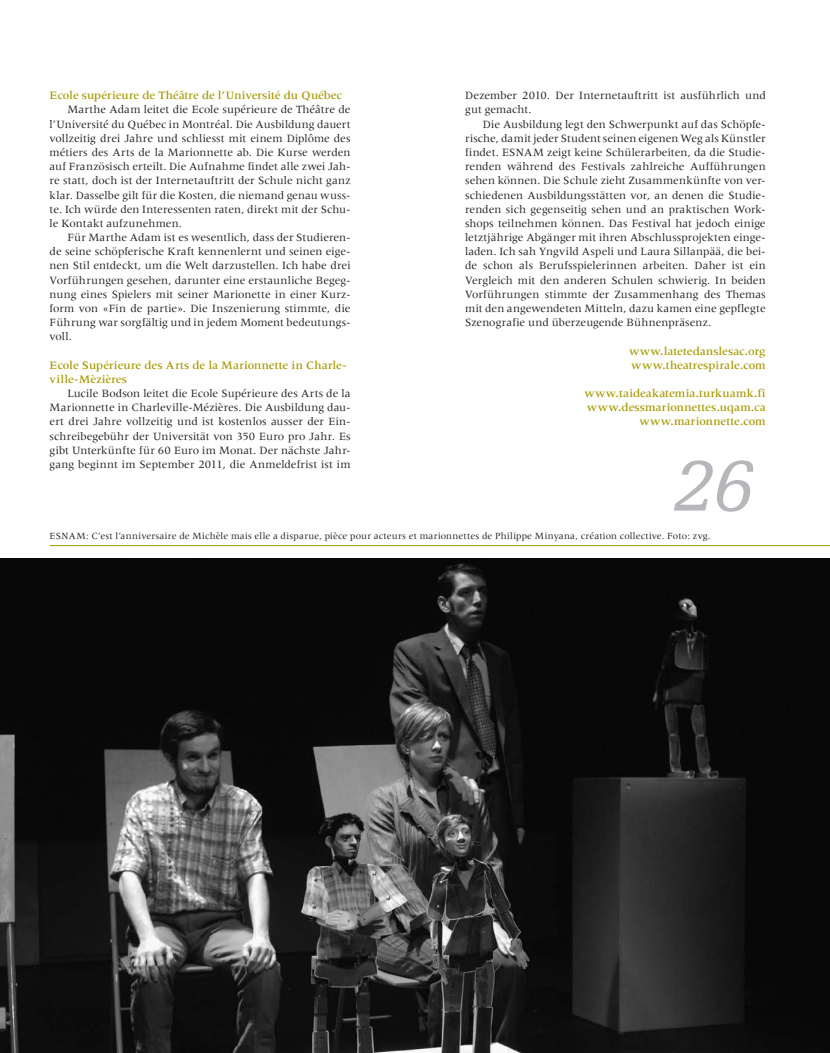
<style>
.page{position:relative;width:830px;height:1053px;background:#fff}
.page>*{position:absolute;margin:0;border:0;box-sizing:border-box;transform-origin:0 0}
.t1{font:italic 75px "Egyptienne F";color:#b6b7bb}
.t2{font:500 11.75px/14.1px "Meridien";color:#a79901}
.t3{font:11.5px/14.1px "Meridien";letter-spacing:.005em;color:#231f20;text-align:justify}
.t4{font:9.75px "Meridien";letter-spacing:.02em;color:#231f20}
</style>
<div class="page">
<img style="left:0;top:558px;width:829px;height:494px">
<hr style="left:50px;top:545px;width:779px;height:1px;background:#a79901">
<p class="t2" style="left:50px;top:88px;width:294px">Ecole supérieure de Théâtre de l’Université du Québec</p>
<p class="t3" style="left:50px;top:103px;width:302px;text-indent:18px">Marthe Adam leitet die Ecole supérieure de Théâtre de l’Université du Québec in Montréal. Die Ausbildung dauert vollzeitig drei Jahre und schliesst mit einem Diplôme des métiers des Arts de la Marionnette ab. Die Kurse werden auf Französisch erteilt. Die Aufnahme findet alle zwei Jah&shy;re statt, doch ist der Internetauftritt der Schule nicht ganz klar. Dasselbe gilt für die Kosten, die niemand genau wuss&shy;te. Ich würde den Interessenten raten, direkt mit der Schu&shy;le Kontakt aufzunehmen.</p>
<p class="t3" style="left:50px;top:230px;width:302px;text-indent:18px">Für Marthe Adam ist es wesentlich, dass der Studieren&shy;de seine schöpferische Kraft kennenlernt und seinen eige&shy;nen Stil entdeckt, um die Welt darzustellen. Ich habe drei Vorführungen gesehen, darunter eine erstaunliche Begeg&shy;nung eines Spielers mit seiner Marionette in einer Kurz&shy;form von «Fin de partie». Die Inszenierung stimmte, die Führung war sorgfältig und in jedem Moment bedeutungs&shy;voll.</p>
<p class="t2" style="left:50px;top:358px;width:298px">Ecole Supérieure des Arts de la Marionnette in Charle&shy;ville-Mèzières</p>
<p class="t3" style="left:50px;top:386px;width:302px;text-indent:18px">Lucile Bodson leitet die Ecole Supérieure des Arts de la Marionnette in Charleville-Mézières. Die Ausbildung dau&shy;ert drei Jahre vollzeitig und ist kostenlos ausser der Ein&shy;schreibegebühr der Universität von 350 Euro pro Jahr. Es gibt Unterkünfte für 60 Euro im Monat. Der nächste Jahr&shy;gang beginnt im September 2011, die Anmeldefrist ist im</p>
<p class="t3" style="left:465px;top:88px;width:302px">Dezember 2010. Der Internetauftritt ist ausführlich und gut gemacht.</p>
<p class="t3" style="left:465px;top:117px;width:302px;text-indent:18px">Die Ausbildung legt den Schwerpunkt auf das Schöpfe&shy;rische, damit jeder Student seinen eigenen Weg als Künstler findet. ESNAM zeigt keine Schülerarbeiten, da die Studie&shy;renden während des Festivals zahlreiche Aufführungen sehen können. Die Schule zieht Zusammenkünfte von ver&shy;schiedenen Ausbildungsstätten vor, an denen die Studie&shy;renden sich gegenseitig sehen und an praktischen Work&shy;shops teilnehmen können. Das Festival hat jedoch einige letztjährige Abgänger mit ihren Abschlussprojekten einge&shy;laden. Ich sah Yngvild Aspeli und Laura Sillanpää, die bei&shy;de schon als Berufsspielerinnen arbeiten. Daher ist ein Vergleich mit den anderen Schulen schwierig. In beiden Vorführungen stimmte der Zusammenhang des Themas mit den angewendeten Mitteln, dazu kamen eine gepflegte Szenografie und überzeugende Bühnenpräsenz.</p>
<p class="t2" style="left:628px;top:343px;width:138px">www.latetedanslesac.org www.theatrespirale.com</p>
<p class="t2" style="left:584px;top:386px;width:183px;text-align:right">www.taideakatemia.turkuamk.fi www.dessmarionnettes.uqam.ca www.marionnette.com</p>
<h1 class="t1" style="left:672px;top:445px;width:83px">26</h1>
<p class="t4" style="left:50px;top:530px;width:662px">ESNAM: C’est l’anniversaire de Michèle mais elle a disparue, pièce pour acteurs et marionnettes de Philippe Minyana, création collective. Foto: zvg.</p>
</div>
